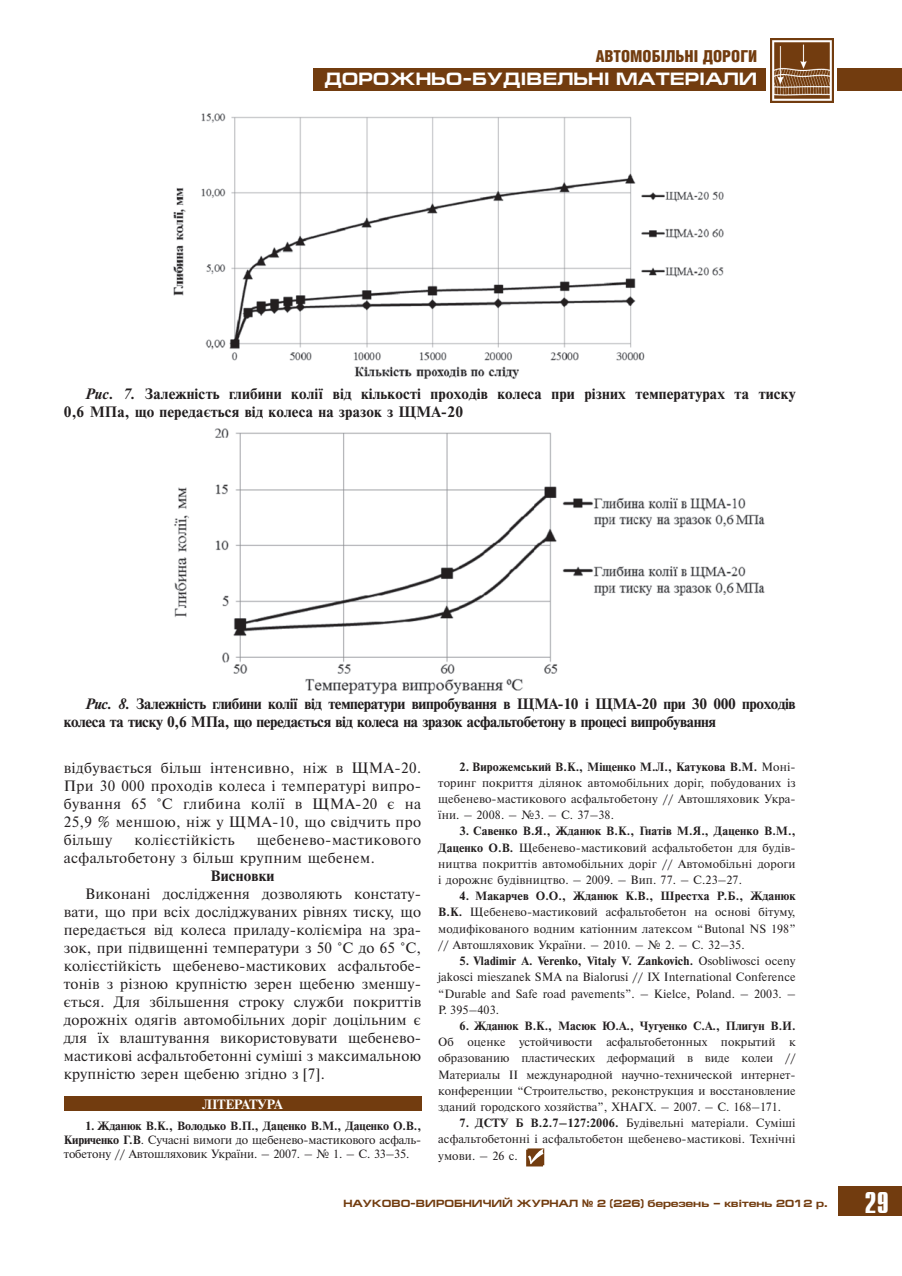
<style>
.page{position:relative;width:902px;height:1276px;background:#fff}
.page>*{position:absolute;margin:0;border:0;box-sizing:border-box;transform-origin:0 0}
.t1{font:700 30px "Compact C";color:#fff}
.t2{font:700 18px "Europe Ext";color:#fff}
.t3{font:900 16.5px "Helios Cond";color:#723c0f}
.t4{font:15px/18px "Newton C";letter-spacing:.025em;color:#231f20;text-align:justify}
.t5{font:700 15px/18px "Newton C";letter-spacing:-.025em;color:#231f20}
.t6{font:700 15px/18px "Newton C";letter-spacing:.01em;color:#231f20}
.t7{font:700 13.5px "Newton C";letter-spacing:-.02em;color:#fff}
.t8{font:12px/16.2px "Newton C";letter-spacing:.01em;color:#231f20;text-align:justify}
.t9{font:700 12px "Newton C";color:#231f20}
.t10{font:700 10.5px "Europe Ext";color:#723c0f}
.s1{font-style:italic}
.s2{font-weight:700}
.s3{font-family:"Arial"}
</style>
<div class="page">
<div style="left:313px;top:68px;width:452px;height:22px;background:#723c0f"></div>
<div style="left:837px;top:68px;width:64px;height:22px;background:#723c0f"></div>
<img style="left:770px;top:38px;width:63px;height:64px">
<div style="left:838px;top:1186px;width:63px;height:29px;background:#723c0f"></div>
<div style="left:64px;top:1096px;width:357px;height:14px;background:#723c0f"></div>
<img style="left:173px;top:113px;width:551px;height:266px">
<img style="left:174px;top:428px;width:591px;height:267px">
<svg style="left:526px;top:1148px;width:18px;height:18px"></svg>
<h3 class="t3" style="left:595px;top:47px;width:163px">АВТОМОБІЛЬНІ ДОРОГИ</h3>
<h2 class="t2" style="left:324px;top:69px;width:434px">ДОРОЖНЬО-БУДIВЕЛЬНI МАТЕРIАЛИ</h2>
<p class="t6" style="left:64px;top:385px;width:733px;text-indent:21px"><span class="s1">Рис. 7.</span> Залежність глибини колії від кількості проходів колеса при різних температурах та тиску<br>0,6 МПа, що передається від колеса на зразок з ЩМА-20</p>
<p class="t5" style="left:64px;top:695px;width:733px;text-indent:21px"><span class="s1">Рис. 8.</span> Залежність глибини колії від температури випробування в ЩМА-10 і ЩМА-20 при 30 000 проходів колеса та тиску 0,6 МПа, що передається від колеса на зразок асфальтобетону в процесі випробування</p>
<p class="t4" style="left:64px;top:759px;width:359px">відбувається більш інтенсивно, ніж в ЩМА-20.<br>При 30 000 проходів колеса і температурі випро&shy;бування 65 °С глибина колії в ЩМА-20 є на 25,9 % меншою, ніж у ЩМА-10, що свідчить про більшу</p>
<p class="t4" style="left:64px;top:831px;width:359px;text-indent:193px">щебенево-мастикового асфальтобетону з більш крупним щебенем.</p>
<p class="t6" style="left:210px;top:867px;width:65px">Висновки</p>
<p class="t4" style="left:64px;top:885px;width:359px;text-indent:21px">Виконані дослідження дозволяють констату&shy;вати, що при всіх досліджуваних рівнях тиску, що передається від колеса приладу-колієміра на зра&shy;зок, при підвищенні температури з 50 °С до 65 °С, колієстійкість щебенево-мастикових асфальтобе&shy;тонів з різною крупністю зерен щебеню зменшу&shy;ється. Для збільшення строку служби покриттів дорожніх одягів автомобільних доріг доцільним є для їх влаштування використовувати щебенево&shy;мастикові асфальтобетонні суміші з максимальною крупністю зерен щебеню згідно з [7].</p>
<p class="t7" style="left:203px;top:1096px;width:81px">ЛІТЕРАТУРА</p>
<p class="t8" style="left:64px;top:1118px;width:359px;line-height:14.4px;text-indent:21px"><span class="s2">1. Жданюк В.К., Володько В.П., Даценко В.М., Даценко О.В., Кириченко Г.В</span>. Сучасні вимоги до щебенево-мастикового асфаль&shy;тобетону // Автошляховик України. – 2007. – № 1. – С. 33–35.</p>
<p class="t4" style="left:134px;top:831px;width:102px">колієстійкість</p>
<p class="t8" style="left:438px;top:758px;width:359px;text-indent:21px"><span class="s2">2. Вирожемський В.К., Міщенко М.Л., Катукова В.М.</span> Моні&shy;торинг покриття ділянок автомобільних доріг, побудованих із щебенево-мастикового асфальтобетону // Автошляховик Укра&shy;їни. – 2008. – №3. – С. 37–38.</p>
<p class="t8" style="left:438px;top:823px;width:359px;text-indent:21px"><span class="s2">3. Савенко В.Я., Жданюк В.К., Гнатів М.Я., Даценко В.М., Даценко О.В.</span> Щебенево-мастиковий асфальтобетон для будів&shy;ництва покриттів автомобільних доріг // Автомобільні дороги і дорожнє будівництво. – 2009. – Вип. 77. – С.23–27.</p>
<p class="t8" style="left:438px;top:888px;width:359px;text-indent:21px"><span class="s2">4. Макарчев О.О., Жданюк К.В., Шрестха Р.Б., Жданюк В.К.</span> Щебенево-мастиковий асфальтобетон на основі бітуму, модифікованого водним катіонним латексом “Butonal NS 198” // Автошляховик України. – 2010. – № 2. – С. 32–35.</p>
<p class="t8" style="left:438px;top:953px;width:359px;text-indent:21px"><span class="s2">5. Vladimir A. Verenko, Vitaly V. Zankovich.</span> Osobliwosci oceny jakosci mieszanek SMA na Bialorusi // IX International Conference “Durable and Safe road pavements”. – Kielce, Poland. – 2003. – P. 395–403.</p>
<p class="t9" style="left:459px;top:1019px;width:337px">6. Жданюк В.К., Масюк Ю.А., Чугуенко С.А., Плигун В.И.</p>
<p class="t8" style="left:438px;top:1034px;width:359px">Об оценке устойчивости асфальтобетонных покрытий к образованию пластических деформаций в виде колеи // Материалы II международной научно-технической интернет&shy;конференции “Строительство, реконструкция и восстановление зданий городского хозяйства”, ХНАГХ. – 2007. – С. 168–171.</p>
<p class="t8" style="left:438px;top:1115px;width:359px;text-indent:21px"><span class="s2">7. ДСТУ Б В.2.7–127:2006.</span> Будівельні матеріали. Суміші асфальтобетонні і асфальтобетон щебенево-мастикові. Технічні умови. – 26 с.</p>
<p class="t10" style="left:343px;top:1197px;width:485px">НАУКОВО-ВИРОБНИЧИЙ ЖУРНАЛ <span class="s3">№</span> 2 (226) березень – квiтень 2012 р.</p>
<h1 class="t1" style="left:864px;top:1187px;width:26px">29</h1>
</div>
